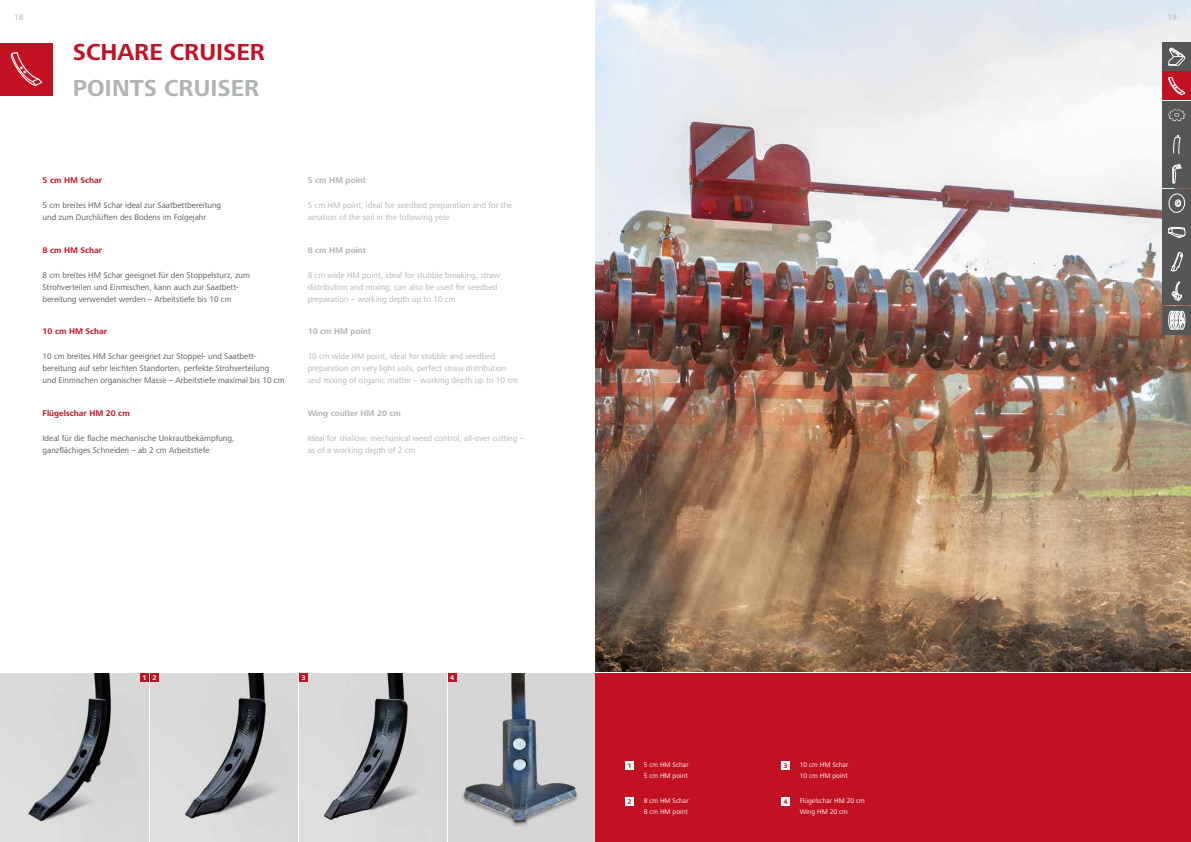
<style>
.page{position:relative;width:1191px;height:842px;background:#fff}
.page>*{position:absolute;margin:0;border:0;box-sizing:border-box;transform-origin:0 0}
.t1{font:700 24px "Frutiger Next LTW1 G";color:#c11123}
.t2{font:700 24px "Frutiger Next LTW1 G";color:#b1b4b4}
.t3{font:8.5px/12px "Frutiger Next LTW1 G";color:#555756}
.t4{font:8.5px/12px "Frutiger Next LTW1 G";color:#b1b4b4}
.t5{font:700 8.5px "Frutiger Next LTW1 G";color:#c11123}
.t6{font:700 8.5px "Frutiger Next LTW1 G";color:#b1b4b4}
.t7{font:7px/11.3px "Frutiger Next LTW1 G";color:#fff}
.t8{font:700 7px "Frutiger Next LTW1 G";color:#fff}
.t9{font:700 7px "Frutiger Next LTW1 G";color:#c11123}
</style>
<div class="page">
<div style="left:595px;top:673px;width:596px;height:169px;background:#c11123"></div>
<img style="left:0;top:673px;width:446px;height:169px">
<img style="left:448px;top:673px;width:146px;height:169px">
<img style="left:595px;top:0;width:596px;height:672px">
<div style="left:140px;top:673px;width:9px;height:9px;background:#c11123"></div>
<div style="left:299px;top:673px;width:9px;height:9px;background:#c11123"></div>
<div style="left:448px;top:673px;width:8px;height:9px;background:#c11123"></div>
<div style="left:150px;top:673px;width:9px;height:9px;background:#c11123"></div>
<div style="left:625px;top:761px;width:9px;height:9px;background:#fff"></div>
<div style="left:625px;top:798px;width:9px;height:8px;background:#fff"></div>
<div style="left:781px;top:761px;width:8px;height:9px;background:#fff"></div>
<div style="left:781px;top:798px;width:8px;height:8px;background:#fff"></div>
<div style="left:0;top:43px;width:53px;height:52px;background:#c11123"></div>
<svg style="left:10px;top:52px;width:33px;height:34px"></svg>
<div style="left:1162px;top:160px;width:29px;height:28px;background:#555756"></div>
<svg style="left:1172px;top:164px;width:9px;height:20px"></svg>
<div style="left:1162px;top:247px;width:29px;height:29px;background:#555756"></div>
<svg style="left:1170px;top:252px;width:13px;height:20px"></svg>
<div style="left:1162px;top:306px;width:29px;height:28px;background:#555756"></div>
<div style="left:1179px;top:311px;width:6px;height:19px;border:1px solid #fff;border-radius:50%"></div>
<svg style="left:1168px;top:310px;width:16px;height:20px"></svg>
<div style="left:1162px;top:130px;width:29px;height:29px;background:#555756"></div>
<svg style="left:1173px;top:135px;width:7px;height:19px"></svg>
<div style="left:1162px;top:189px;width:29px;height:28px;background:#555756"></div>
<svg style="left:1168px;top:194px;width:17px;height:19px"></svg>
<div style="left:1174px;top:199px;width:7px;height:8px;border:1px solid #fff;border-radius:50%"></div>
<div style="left:1162px;top:101px;width:29px;height:28px;background:#555756"></div>
<svg style="left:1168px;top:109px;width:17px;height:12px"></svg>
<div style="left:1162px;top:72px;width:29px;height:28px;background:#c11123"></div>
<svg style="left:1168px;top:76px;width:17px;height:19px"></svg>
<div style="left:1162px;top:43px;width:29px;height:28px;background:#555756"></div>
<svg style="left:1168px;top:47px;width:17px;height:19px"></svg>
<div style="left:1162px;top:218px;width:29px;height:29px;background:#555756"></div>
<svg style="left:1168px;top:226px;width:17px;height:12px"></svg>
<div style="left:1162px;top:277px;width:29px;height:28px;background:#555756"></div>
<svg style="left:1171px;top:281px;width:11px;height:20px"></svg>
<p class="t4" style="left:14px;top:12px;width:11px">18</p>
<p class="t4" style="left:1167px;top:12px;width:11px">19</p>
<h1 class="t1" style="left:73px;top:38px;width:193px">SCHARE CRUISER</h1>
<h1 class="t2" style="left:73px;top:74px;width:188px">POINTS CRUISER</h1>
<p class="t5" style="left:43px;top:176px;width:61px">5 cm HM Schar</p>
<p class="t3" style="left:43px;top:200px;width:180px">5 cm breites HM Schar ideal zur Saatbettbereitung und zum Durchlüften des Bodens im Folgejahr</p>
<p class="t5" style="left:43px;top:245px;width:61px">8 cm HM Schar</p>
<p class="t3" style="left:43px;top:269px;width:209px">8 cm breites HM Schar geeignet für den Stoppelsturz, zum<br>Strohverteilen und Einmischen, kann auch zur Saatbett&shy;bereitung verwendet werden – Arbeitstiefe bis 10 cm</p>
<p class="t5" style="left:43px;top:326px;width:66px">10 cm HM Schar</p>
<p class="t3" style="left:43px;top:351px;width:243px">10 cm breites HM Schar geeignet zur Stoppel- und Saatbett&shy;bereitung auf sehr leichten Standorten, perfekte Strohverteilung und Einmischen organischer Masse – Arbeitstiefe maximal bis 10 cm</p>
<p class="t5" style="left:43px;top:408px;width:89px">Flügelschar HM 20 cm</p>
<p class="t3" style="left:43px;top:432px;width:193px">Ideal für die flache mechanische Unkrautbekämpfung, ganzflächiges Schneiden – ab 2 cm Arbeitstiefe</p>
<p class="t6" style="left:308px;top:176px;width:60px">5 cm HM point</p>
<p class="t4" style="left:308px;top:200px;width:206px">5 cm HM point, ideal for seedbed preparation and for the aeration of the soil in the following year</p>
<p class="t6" style="left:308px;top:245px;width:60px">8 cm HM point</p>
<p class="t4" style="left:308px;top:269px;width:194px">8 cm wide HM point, ideal for stubble breaking, straw distribution and mixing, can also be used for seedbed preparation – working depth up to 10 cm</p>
<p class="t6" style="left:308px;top:327px;width:65px">10 cm HM point</p>
<p class="t4" style="left:308px;top:351px;width:212px">10 cm wide HM point, ideal for stubble and seedbed preparation on very light soils, perfect straw distribution and mixing of organic matter – working depth up to 10 cm</p>
<p class="t6" style="left:308px;top:408px;width:95px">Wing coulter HM 20 cm</p>
<p class="t4" style="left:308px;top:432px;width:218px">Ideal for shallow, mechanical weed control, all-over cutting – as of a working depth of 2 cm</p>
<p class="t8" style="left:143px;top:674px;width:16px">1 2</p>
<p class="t8" style="left:301px;top:674px;width:6px">3</p>
<p class="t8" style="left:450px;top:674px;width:6px">4</p>
<p class="t9" style="left:627px;top:762px;width:6px">1</p>
<p class="t7" style="left:643px;top:759px;width:46px">5 cm HM Schar<br>5 cm HM point</p>
<p class="t9" style="left:627px;top:798px;width:6px">2</p>
<p class="t7" style="left:643px;top:795px;width:46px">8 cm HM Schar<br>8 cm HM point</p>
<p class="t9" style="left:783px;top:762px;width:6px">3</p>
<p class="t7" style="left:799px;top:759px;width:50px">10 cm HM Schar<br>10 cm HM point</p>
<p class="t9" style="left:783px;top:798px;width:6px">4</p>
<p class="t7" style="left:799px;top:795px;width:67px">Flügelschar HM 20 cm<br>Wing HM 20 cm</p>
</div>
